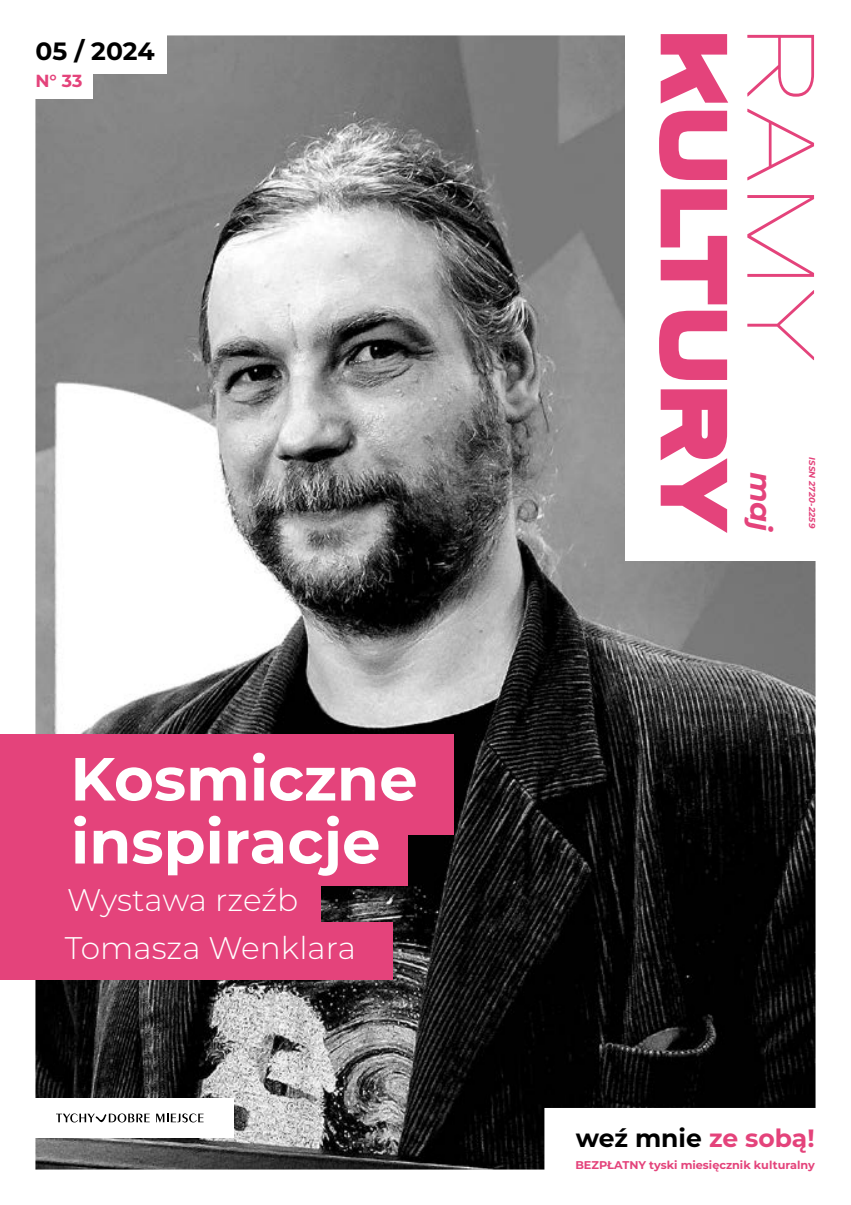
<style>
.page{position:relative;width:851px;height:1205px;background:#fff}
.page>*{position:absolute;margin:0;border:0;box-sizing:border-box;transform-origin:0 0}
.t1{font:700 60.75px/63px "Montserrat";color:#fff}
.t2{font:300 31.25px/47.5px "Montserrat";color:#fff}
.t3{font:italic 700 29.12px "Montserrat";color:#e4437b}
.t4{font:700 25px "Montserrat";color:#000}
.t5{font:700 17.5px "Montserrat";color:#e4437b}
.t6{font:700 11.25px "Montserrat";color:#e4437b}
.t7{font:italic 700 8.62px "Montserrat";color:#e4437b}
.s1{color:#e4437b}
</style>
<div class="page">
<img style="left:35px;top:35px;width:780px;height:1134px">
<div style="left:625px;top:1px;width:225px;height:560px;background:#fff"></div>
<svg style="left:659px;top:34px;width:69px;height:499px"></svg>
<div style="left:0;top:1098px;width:233px;height:40px;background:#fff"></div>
<svg style="left:156px;top:1113px;width:47px;height:9px"></svg>
<svg style="left:56px;top:1113px;width:94px;height:9px"></svg>
<svg style="left:747px;top:35px;width:66px;height:325px"></svg>
<div style="left:0;top:798px;width:407px;height:88px;background:#e4437b"></div>
<div style="left:0;top:734px;width:454px;height:100px;background:#e4437b"></div>
<div style="left:0;top:865px;width:320px;height:73px;background:#e4437b"></div>
<div style="left:0;top:922px;width:392px;height:58px;background:#e4437b"></div>
<div style="left:0;top:1px;width:167px;height:73px;background:#fff"></div>
<div style="left:0;top:25px;width:92px;height:73px;background:#fff"></div>
<h3 class="t4" style="left:35px;top:33px;width:121px">05 / 2024</h3>
<h3 class="t5" style="left:35px;top:68px;width:49px">N° 33</h3>
<h1 class="t1" style="left:70px;top:744px;width:349px">Kosmiczne inspiracje</h1>
<h2 class="t2" style="left:65px;top:875px;width:292px">Wystawa rzeźb<br>Tomasza Wenklara</h2>
<h3 class="t3" style="left:781px;top:472px;width:67px;rotate:90deg">maj</h3>
<p class="t7" style="left:818px;top:457px;width:73px;rotate:90deg">ISSN 2720-2259</p>
<h3 class="t4" style="left:575px;top:1119px;width:240px">weź mnie <span class="s1">ze sobą!</span></h3>
<p class="t6" style="left:575px;top:1156px;width:241px">BEZPŁATNY tyski miesięcznik kulturalny</p>
</div>
